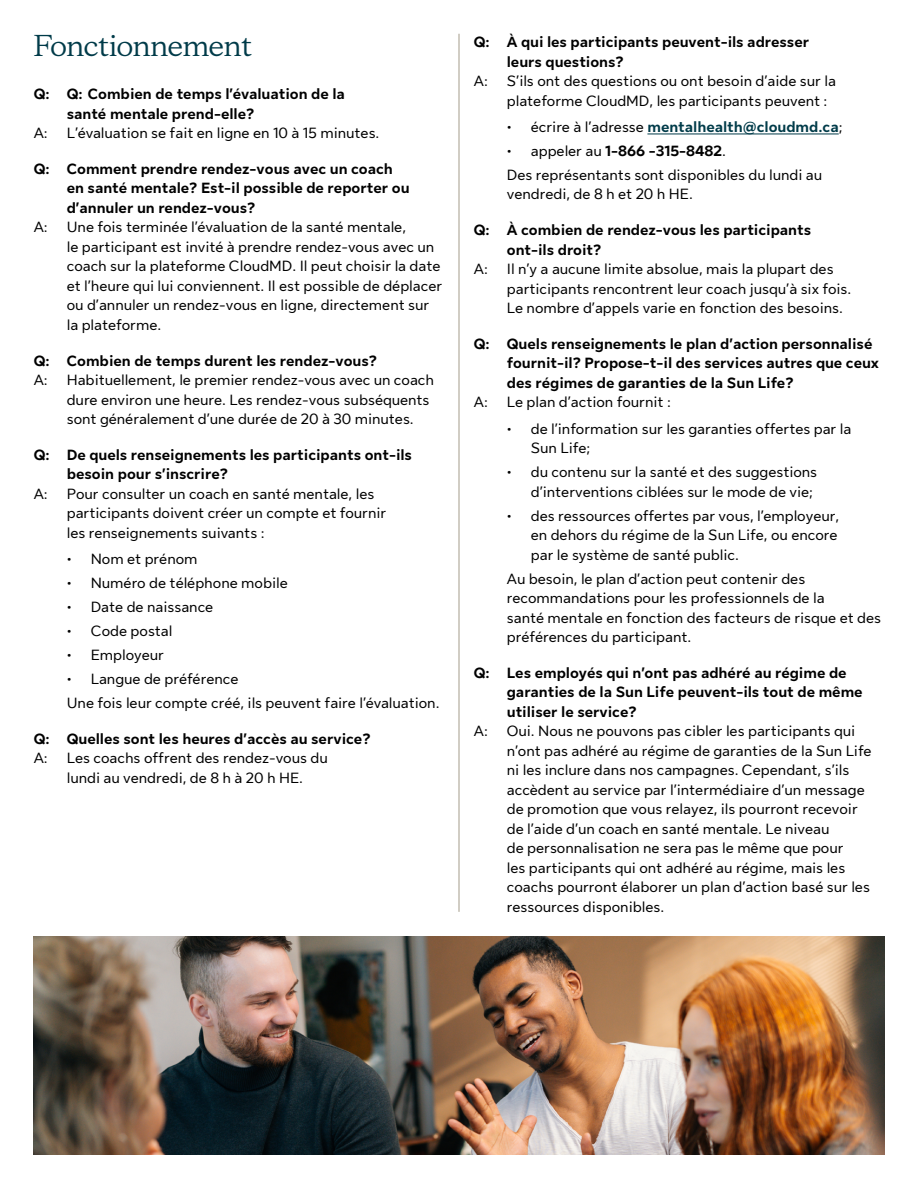
<style>
.page{position:relative;width:918px;height:1188px;background:#fff}
.page>*{position:absolute;margin:0;border:0;box-sizing:border-box;transform-origin:0 0}
.H3_-_Header_space_af{font:30px "Sun Life New Display";color:#003b49}
.P_-_Body{font:15px/19.5px "Sun Life New Text";color:#000}
.P_-_Body_Bold{font:700 15px/19.5px "Sun Life New Text";color:#000}
.t1{font:700 15px "Sun Life New Text";color:#003b49}
.s1{font-weight:400;color:#000}
.s2{font-weight:400}
</style>
<div class="page">
<img style="left:34px;top:936px;width:850px;height:218px">
<hr style="left:459px;top:34px;width:1px;height:878px;background:#a49c8a">
<hr style="left:647px;top:134px;width:192px;height:1px;background:#003b49">
<h3 class="H3_-_Header_space_af" style="left:34px;top:26px;width:219px">Fonctionnement</h3>
<p class="P_-_Body_Bold" style="left:67px;top:83px;width:280px;text-indent:-33px">Q: Q: Combien de temps l’évaluation de la santé mentale prend-elle?</p>
<p class="P_-_Body" style="left:34px;top:122px;width:16px">A:</p>
<p class="P_-_Body" style="left:67px;top:122px;width:314px">L’évaluation se fait en ligne en 10 à 15 minutes.</p>
<p class="P_-_Body_Bold" style="left:67px;top:158px;width:344px;text-indent:-33px">Q: Comment prendre rendez-vous avec un coach en santé mentale? Est-il possible de reporter ou d’annuler un rendez-vous?</p>
<p class="P_-_Body" style="left:34px;top:217px;width:16px">A:</p>
<p class="P_-_Body" style="left:67px;top:217px;width:377px">Une fois terminée l’évaluation de la santé mentale,<br>le participant est invité à prendre rendez-vous avec un coach sur la plateforme CloudMD. Il peut choisir la date et l’heure qui lui conviennent. Il est possible de déplacer ou d’annuler un rendez-vous en ligne, directement sur la plateforme.</p>
<p class="P_-_Body_Bold" style="left:34px;top:350px;width:345px">Q: Combien de temps durent les rendez-vous?</p>
<p class="P_-_Body" style="left:34px;top:369px;width:16px">A:</p>
<p class="P_-_Body" style="left:67px;top:369px;width:369px">Habituellement, le premier rendez-vous avec un coach dure environ une heure. Les rendez-vous subséquents sont généralement d’une durée de 20 à 30 minutes.</p>
<p class="P_-_Body_Bold" style="left:67px;top:444px;width:347px;text-indent:-33px">Q: De quels renseignements les participants ont-ils besoin pour s’inscrire?</p>
<p class="P_-_Body" style="left:34px;top:483px;width:16px">A:</p>
<p class="P_-_Body" style="left:67px;top:483px;width:321px">Pour consulter un coach en santé mentale, les participants doivent créer un compte et fournir les renseignements suivants :</p>
<p class="P_-_Body" style="left:67px;top:548px;width:132px">• Nom et prénom</p>
<p class="P_-_Body" style="left:67px;top:572px;width:223px">• Numéro de téléphone mobile</p>
<p class="P_-_Body" style="left:67px;top:596px;width:148px">• Date de naissance</p>
<p class="P_-_Body" style="left:67px;top:620px;width:107px">• Code postal</p>
<p class="P_-_Body" style="left:67px;top:644px;width:99px">• Employeur</p>
<p class="P_-_Body" style="left:67px;top:668px;width:173px">• Langue de préférence</p>
<p class="P_-_Body" style="left:67px;top:692px;width:374px">Une fois leur compte créé, ils peuvent faire l’évaluation.</p>
<p class="P_-_Body_Bold" style="left:34px;top:728px;width:338px">Q: Quelles sont les heures d’accès au service?</p>
<p class="P_-_Body" style="left:34px;top:747px;width:16px">A:</p>
<p class="P_-_Body" style="left:67px;top:747px;width:263px">Les coachs offrent des rendez-vous du lundi au vendredi, de 8 h à 20 h HE.</p>
<p class="P_-_Body_Bold" style="left:507px;top:31px;width:304px;text-indent:-33px">Q: À qui les participants peuvent-ils adresser leurs questions?</p>
<p class="P_-_Body" style="left:474px;top:70px;width:16px">A:</p>
<p class="P_-_Body" style="left:507px;top:70px;width:331px">S’ils ont des questions ou ont besoin d’aide sur la plateforme CloudMD, les participants peuvent :</p>
<p class="t1" style="left:507px;top:116px;width:337px"><span class="s1">• écrire à l’adresse</span> mentalhealth@cloudmd.ca<span class="s1">;</span></p>
<p class="P_-_Body_Bold" style="left:507px;top:140px;width:221px"><span class="s2">• appeler au</span> 1-866 -315-8482<span class="s2">.</span></p>
<p class="P_-_Body" style="left:507px;top:164px;width:317px">Des représentants sont disponibles du lundi au vendredi, de 8 h et 20 h HE.</p>
<p class="P_-_Body_Bold" style="left:507px;top:219px;width:306px;text-indent:-33px">Q: À combien de rendez-vous les participants ont-ils droit?</p>
<p class="P_-_Body" style="left:474px;top:258px;width:16px">A:</p>
<p class="P_-_Body" style="left:507px;top:258px;width:346px">Il n’y a aucune limite absolue, mais la plupart des participants rencontrent leur coach jusqu’à six fois.<br>Le nombre d’appels varie en fonction des besoins.</p>
<p class="P_-_Body_Bold" style="left:507px;top:333px;width:374px;text-indent:-33px">Q: Quels renseignements le plan d’action personnalisé fournit-il? Propose-t-il des services autres que ceux des régimes de garanties de la Sun Life?</p>
<p class="P_-_Body" style="left:474px;top:392px;width:16px">A:</p>
<p class="P_-_Body" style="left:507px;top:392px;width:165px">Le plan d’action fournit :</p>
<p class="P_-_Body" style="left:531px;top:418px;width:322px;text-indent:-24px">• de l’information sur les garanties offertes par la<br>Sun Life;</p>
<p class="P_-_Body" style="left:507px;top:461px;width:312px;text-align:right">• du contenu sur la santé et des suggestions d’interventions ciblées sur le mode de vie;</p>
<p class="P_-_Body" style="left:531px;top:505px;width:310px;text-align:justify;text-indent:-24px">• des ressources offertes par vous, l’employeur, en dehors du régime de la Sun Life, ou encore par le système de santé public.</p>
<p class="P_-_Body" style="left:507px;top:568px;width:376px">Au besoin, le plan d’action peut contenir des recommandations pour les professionnels de la<br>santé mentale en fonction des facteurs de risque et des préférences du participant.</p>
<p class="P_-_Body_Bold" style="left:507px;top:662px;width:357px;text-indent:-33px">Q: Les employés qui n’ont pas adhéré au régime de garanties de la Sun Life peuvent-ils tout de même utiliser le service?</p>
<p class="P_-_Body" style="left:474px;top:721px;width:16px">A:</p>
<p class="P_-_Body" style="left:507px;top:721px;width:366px">Oui. Nous ne pouvons pas cibler les participants qui n’ont pas adhéré au régime de garanties de la Sun Life ni les inclure dans nos campagnes. Cependant, s’ils accèdent au service par l’intermédiaire d’un message de promotion que vous relayez, ils pourront recevoir de l’aide d’un coach en santé mentale. Le niveau<br>de personnalisation ne sera pas le même que pour<br>les participants qui ont adhéré au régime, mais les coachs pourront élaborer un plan d’action basé sur les ressources disponibles.</p>
</div>
